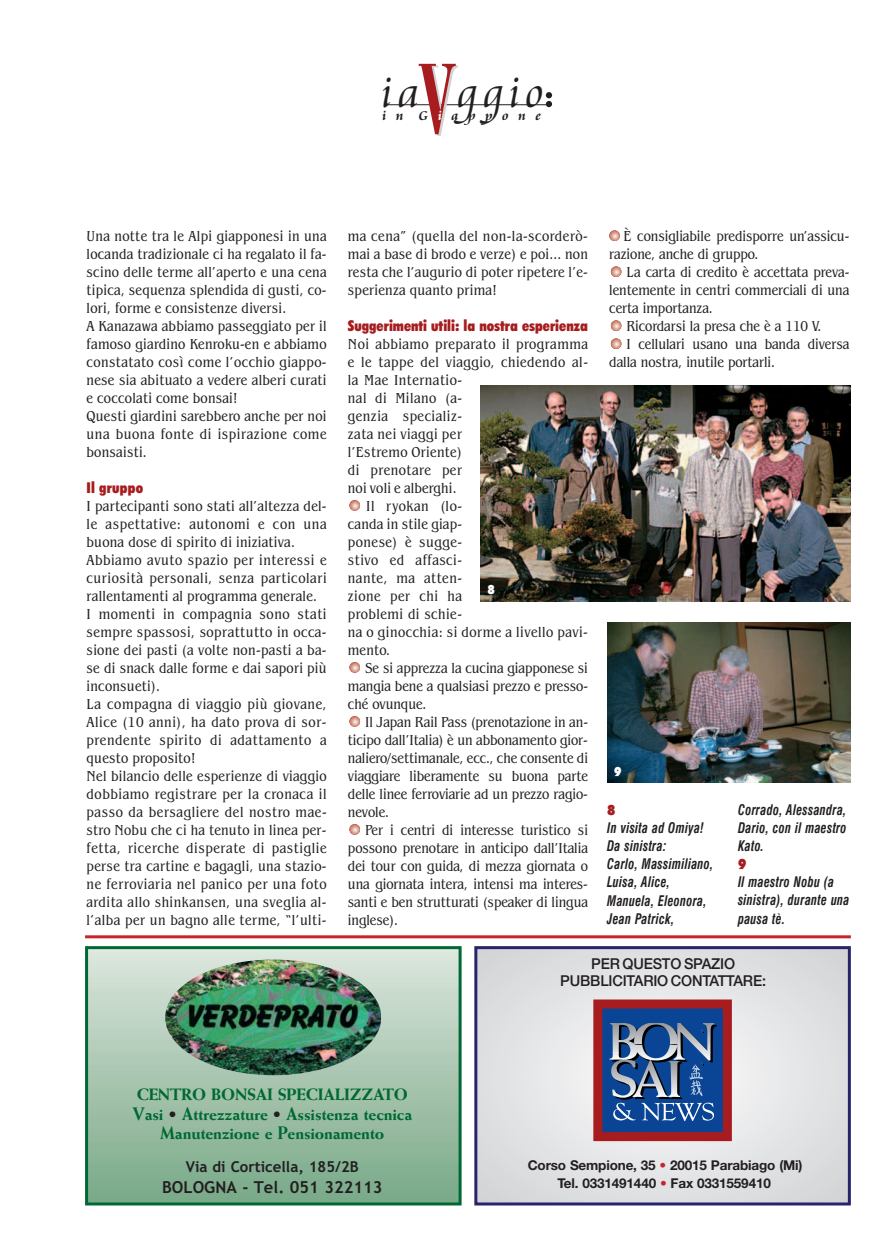
<style>
.page{position:relative;width:893px;height:1233px;background:#fff}
.page>*{position:absolute;margin:0;border:0;box-sizing:border-box;transform-origin:0 0}
.t1{font:300 46.8px "Cataneo BT";letter-spacing:.105em;color:#231f20}
.t2{font:800 16.5px/19.5px "Weiss";letter-spacing:-.01em;color:#006933;text-align:center}
.t3{font:16.5px "Trebuchet MS Bold";color:#231f20}
.t4{font:condensed 15px/18px "Benguiat IT Cby BT";letter-spacing:.015em;color:#231f20}
.t5{font:condensed 15px/18px "Benguiat IT Cby BT";letter-spacing:-.005em;color:#231f20}
.t6{font:900 condensed 15px "Futura BT";color:#a61c1f}
.t7{font:500 15px/16.5px "Helvetica Neue";letter-spacing:-.01em;color:#231f20;text-align:center}
.t8{font:15px "Trebuchet MS Bold";color:#231f20}
.t9{font:italic 700 condensed 14.25px/18.1px "Swiss 721 BT";letter-spacing:.025em;color:#231f20;scale:.85 1}
.t10{font:900 14.25px "Futura BT";color:#a61c1f;scale:.85 1}
.t11{font:700 14.1px "Cataneo BT";color:#231f20}
.t12{font:700 13.5px/17.9px "Helvetica Neue";letter-spacing:-.01em;color:#231f20;text-align:center}
.t13{font:900 12.75px "Futura BT";color:#fff;scale:.85 1}
.s1{font-family:"Modern 735 BT Roman A";font-weight:400;font-size:93.6px;color:#a61c1f}
.s2{color:#fff}
.s3{font-size:18.15px}
.s4{color:#231f20}
.s5{color:#c8242b}
</style>
<div class="page">
<svg style="left:610px;top:338px;width:11px;height:11px"></svg>
<svg style="left:610px;top:320px;width:11px;height:11px"></svg>
<svg style="left:610px;top:266px;width:11px;height:11px"></svg>
<svg style="left:609px;top:230px;width:11px;height:11px"></svg>
<svg style="left:349px;top:824px;width:11px;height:11px"></svg>
<svg style="left:349px;top:716px;width:11px;height:11px"></svg>
<svg style="left:349px;top:662px;width:11px;height:11px"></svg>
<svg style="left:349px;top:500px;width:11px;height:11px"></svg>
<img style="left:480px;top:386px;width:370px;height:216px">
<img style="left:607px;top:622px;width:243px;height:161px">
<hr style="left:386px;top:104px;width:162px;height:1px;background:#231f20">
<svg style="left:546px;top:92px;width:6px;height:15px"></svg>
<div style="left:87px;top:948px;width:373px;height:256px;background:linear-gradient(to bottom,#dbe5dc,#79a887)"></div>
<div style="left:85px;top:946px;width:376px;height:259px;border:3px solid #006933"></div>
<div style="left:476px;top:948px;width:373px;height:256px;background:#e1e2e4"></div>
<div style="left:474px;top:946px;width:376px;height:259px;border:3px solid #28246a"></div>
<img style="left:166px;top:960px;width:214px;height:115px;border-radius:50%">
<div style="left:593px;top:1000px;width:138px;height:141px;border:9px solid #a61c1f"></div>
<svg style="left:598px;top:1004px;width:129px;height:133px;background:#415587"></svg>
<hr style="left:85px;top:935px;width:765px;height:3px;background:#c8242b">
<h1 class="t1" style="left:382px;top:70px;width:164px"><span class="s1">V</span>ia ggio</h1>
<p class="t11" style="left:382px;top:109px;width:160px">i n G <span class="s2">i</span>a p p o n e</p>
<p class="t4" style="left:87px;top:228px;width:241px">Una notte tra le Alpi giapponesi in una locanda tradizionale ci ha regalato il fa&shy;scino delle terme all’aperto e una cena tipica, sequenza splendida di gusti, co&shy;lori, forme e consistenze diversi.<br>A Kanazawa abbiamo passeggiato per il famoso giardino Kenroku-en e abbiamo constatato così come l’occhio giappo&shy;nese sia abituato a vedere alberi curati e coccolati come bonsai!<br>Questi giardini sarebbero anche per noi una buona fonte di ispirazione come bonsaisti.</p>
<p class="t6" style="left:87px;top:481px;width:58px">Il gruppo</p>
<p class="t4" style="left:87px;top:498px;width:241px">I partecipanti sono stati all’altezza del&shy;le aspettative: autonomi e con una buona dose di spirito di iniziativa.<br>Abbiamo avuto spazio per interessi e curiosità personali, senza particolari rallentamenti al programma generale.<br>I momenti in compagnia sono stati sempre spassosi, soprattutto in occa&shy;sione dei pasti (a volte non-pasti a ba&shy;se di snack dalle forme e dai sapori più inconsueti).<br>La compagna di viaggio più giovane, Alice (10 anni), ha dato prova di sor&shy;prendente spirito di adattamento a questo proposito!<br>Nel bilancio delle esperienze di viaggio dobbiamo registrare per la cronaca il passo da bersagliere del nostro mae&shy;stro Nobu che ci ha tenuto in linea per&shy;fetta, ricerche disperate di pastiglie perse tra cartine e bagagli, una stazio&shy;ne ferroviaria nel panico per una foto ardita allo shinkansen, una sveglia al&shy;l’alba per un bagno alle terme, “l’ulti-</p>
<p class="t4" style="left:348px;top:228px;width:241px;text-align:justify">ma cena” (quella del non-la-scorderò&shy;mai a base di brodo e verze) e poi... non resta che l’augurio di poter ripetere l’e&shy;sperienza quanto prima!</p>
<p class="t6" style="left:348px;top:319px;width:241px">Suggerimenti utili: la nostra esperienza</p>
<p class="t4" style="left:348px;top:336px;width:241px">Noi abbiamo preparato il programma</p>
<p class="t4" style="left:348px;top:354px;width:241px">e le tappe del viaggio, chiedendo al-</p>
<p class="t4" style="left:348px;top:372px;width:116px">la Mae Internatio-</p>
<p class="t4" style="left:348px;top:390px;width:116px">nal di Milano (a-</p>
<p class="t4" style="left:348px;top:408px;width:116px">genzia specializ-</p>
<p class="t4" style="left:348px;top:426px;width:116px">zata nei viaggi per</p>
<p class="t4" style="left:348px;top:444px;width:116px">l’Estremo Oriente)</p>
<p class="t4" style="left:348px;top:462px;width:116px">di prenotare per</p>
<p class="t4" style="left:348px;top:480px;width:110px">noi voli e alberghi.</p>
<p class="t4" style="left:366px;top:498px;width:97px">Il ryokan (lo-</p>
<p class="t4" style="left:348px;top:516px;width:116px">canda in stile giap-</p>
<p class="t4" style="left:348px;top:534px;width:116px">ponese) è sugge-</p>
<p class="t4" style="left:348px;top:552px;width:116px">stivo ed affasci-</p>
<p class="t4" style="left:348px;top:570px;width:116px">nante, ma atten-</p>
<p class="t4" style="left:348px;top:588px;width:116px">zione per chi ha</p>
<p class="t4" style="left:348px;top:606px;width:116px">problemi di schie-</p>
<p class="t4" style="left:348px;top:624px;width:241px">na o ginocchia: si dorme a livello pavi-</p>
<p class="t4" style="left:348px;top:642px;width:44px">mento.</p>
<p class="t5" style="left:365px;top:660px;width:224px">Se si apprezza la cucina giapponese si</p>
<p class="t5" style="left:348px;top:678px;width:241px">mangia bene a qualsiasi prezzo e presso-</p>
<p class="t5" style="left:348px;top:696px;width:80px">ché ovunque.</p>
<p class="t5" style="left:365px;top:714px;width:224px">Il Japan Rail Pass (prenotazione in an-</p>
<p class="t5" style="left:348px;top:732px;width:241px">ticipo dall’Italia) è un abbonamento gior-</p>
<p class="t5" style="left:348px;top:750px;width:241px">naliero/settimanale, ecc., che consente di</p>
<p class="t5" style="left:348px;top:768px;width:241px">viaggiare liberamente su buona parte</p>
<p class="t5" style="left:348px;top:786px;width:241px">delle linee ferroviarie ad un prezzo ragio-</p>
<p class="t4" style="left:348px;top:804px;width:43px">nevole.</p>
<p class="t5" style="left:365px;top:822px;width:224px">Per i centri di interesse turistico si</p>
<p class="t5" style="left:348px;top:840px;width:241px">possono prenotare in anticipo dall’Italia</p>
<p class="t5" style="left:348px;top:858px;width:241px">dei tour con guida, di mezza giornata o</p>
<p class="t5" style="left:348px;top:876px;width:241px">una giornata intera, intensi ma interes-</p>
<p class="t5" style="left:348px;top:894px;width:241px">santi e ben strutturati (speaker di lingua</p>
<p class="t5" style="left:348px;top:912px;width:52px">inglese).</p>
<p class="t13" style="left:487px;top:585px;width:10px">8</p>
<p class="t5" style="left:609px;top:228px;width:241px;text-indent:14px">È consigliabile predisporre un’assicu&shy;razione, anche di gruppo.</p>
<p class="t5" style="left:626px;top:264px;width:224px">La carta di credito è accettata preva-</p>
<p class="t5" style="left:609px;top:282px;width:241px">lentemente in centri commerciali di una</p>
<p class="t5" style="left:609px;top:300px;width:105px">certa importanza.</p>
<p class="t5" style="left:626px;top:318px;width:196px">Ricordarsi la presa che è a 110 V.</p>
<p class="t5" style="left:626px;top:336px;width:224px">I cellulari usano una banda diversa</p>
<p class="t5" style="left:609px;top:354px;width:167px">dalla nostra, inutile portarli.</p>
<p class="t13" style="left:614px;top:766px;width:10px">9</p>
<p class="t10" style="left:607px;top:804px;width:11px">8</p>
<p class="t9" style="left:607px;top:820px;width:126px">In visita ad Omiya!<br>Da sinistra:<br>Carlo, Massimiliano,<br>Luisa, Alice,<br>Manuela, Eleonora,<br>Jean Patrick,</p>
<p class="t9" style="left:738px;top:802px;width:129px;text-align:justify">Corrado, Alessandra, Dario, con il maestro Kato.</p>
<p class="t10" style="left:738px;top:858px;width:11px">9</p>
<p class="t9" style="left:738px;top:874px;width:133px">Il maestro Nobu (a sinistra), durante una pausa tè.</p>
<p class="t7" style="left:560px;top:957px;width:207px">PER QUESTO SPAZIO<br>PUBBLICITARIO CONTATTARE:</p>
<p class="t2" style="left:132px;top:1086px;width:281px">CENTRO BONSAI SPECIALIZZATO<br><span class="s3">V</span>asi <span class="s4">•</span> <span class="s3">A</span>ttrezzature <span class="s4">•</span> <span class="s3">A</span>ssistenza tecnica<br><span class="s3">M</span>anutenzione e <span class="s3">P</span>ensionamento</p>
<p class="t8" style="left:186px;top:1161px;width:174px">Via di Corticella, 185/2B</p>
<p class="t3" style="left:162px;top:1180px;width:222px">BOLOGNA - Tel. 051 322113</p>
<p class="t12" style="left:527px;top:1157px;width:276px">Corso Sempione, 35 <span class="s5">•</span> 20015 Parabiago (Mi)<br>Tel. 0331491440 <span class="s5">•</span> Fax 0331559410</p>
</div>
